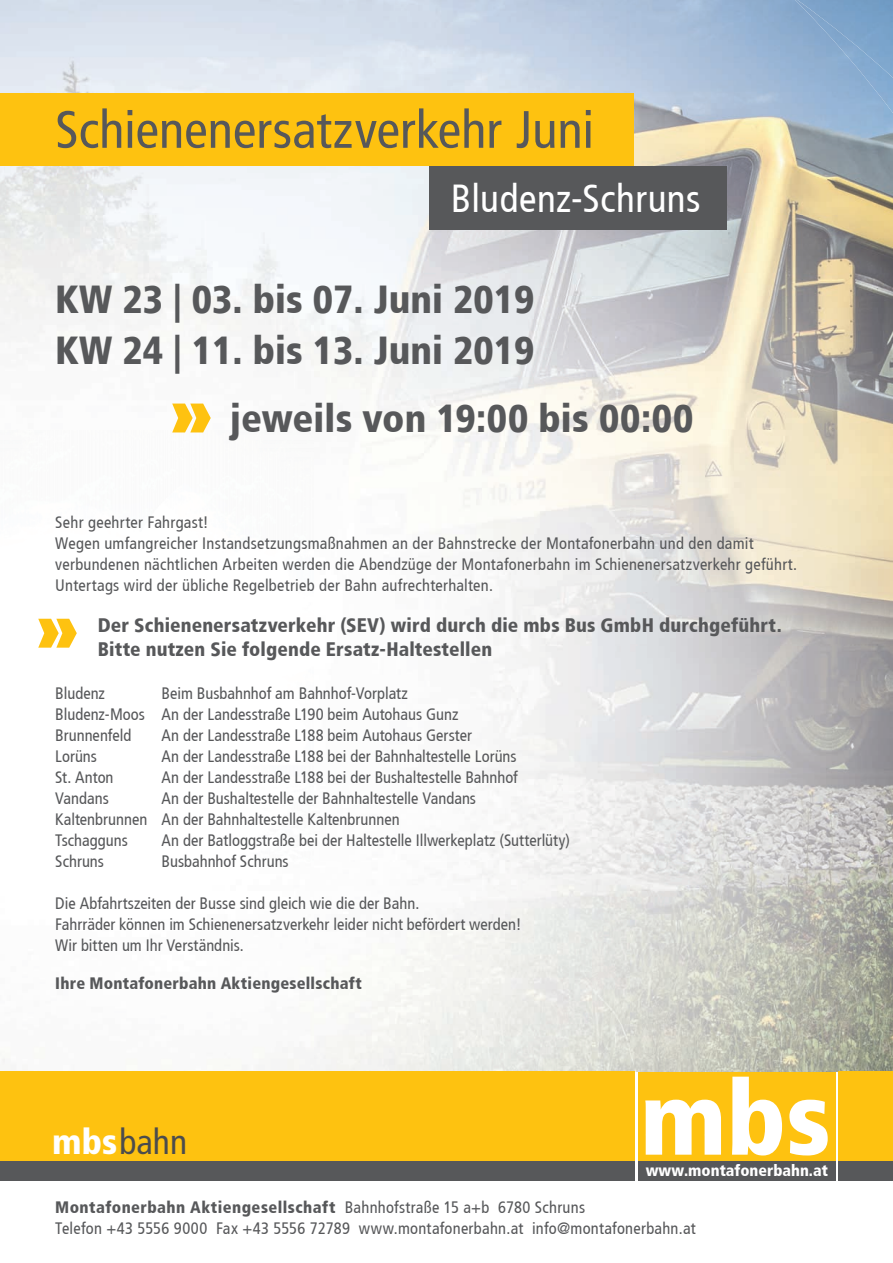
<style>
.page{position:relative;width:893px;height:1263px;background:#fff}
.page>*{position:absolute;margin:0;border:0;box-sizing:border-box;transform-origin:0 0}
.t1{font:condensed 52.5px "Frutiger";color:#57585a}
.t2{font:900 condensed 39px/51px "Frutiger";color:#57585a}
.t3{font:condensed 39px "Frutiger";letter-spacing:.01em;color:#fff}
.t4{font:condensed 35.4px "Frutiger";color:#4b4c4d}
.t5{font:900 condensed 19.5px/24px "Frutiger";letter-spacing:.01em;color:#57585a}
.t6{font:condensed 16.5px/21px "Frutiger";letter-spacing:.005em;color:#57585a}
.t7{font:900 condensed 16.5px "Frutiger";letter-spacing:.01em;color:#57585a}
.t8{font:900 condensed 16.05px "Frutiger";color:#fff}
.s1{font-weight:900;color:#fff}
.s2{font-weight:900}
</style>
<div class="page">
<img style="left:0;top:1180px;width:630px;height:1px">
<img style="left:630px;top:1180px;width:263px;height:1px">
<img style="left:0;top:0;width:893px;height:1071px">
<svg style="left:634px;top:1071px;width:4px;height:109px"></svg>
<div style="left:0;top:1071px;width:634px;height:90px;background:#fec210"></div>
<div style="left:0;top:1161px;width:634px;height:19px;background:#57585a"></div>
<svg style="left:835px;top:1071px;width:4px;height:109px"></svg>
<div style="left:839px;top:1071px;width:54px;height:90px;background:#fec210"></div>
<div style="left:839px;top:1161px;width:54px;height:19px;background:#57585a"></div>
<div style="left:638px;top:1071px;width:197px;height:90px;background:#fec210"></div>
<div style="left:638px;top:1161px;width:197px;height:19px;background:#57585a"></div>
<svg style="left:645px;top:1077px;width:183px;height:78px"></svg>
<svg style="left:172px;top:404px;width:39px;height:28px"></svg>
<svg style="left:38px;top:619px;width:39px;height:29px"></svg>
<div style="left:0;top:94px;width:634px;height:72px;background:#fec210"></div>
<div style="left:430px;top:166px;width:297px;height:64px;background:#57585a"></div>
<h1 class="t1" style="left:55px;top:99px;width:540px">Schienenersatzverkehr Juni</h1>
<h2 class="t3" style="left:451px;top:176px;width:251px">Bludenz-Schruns</h2>
<h2 class="t2" style="left:55px;top:274px;width:480px">KW 23 | 03. bis 07. Juni 2019<br>KW 24 | 11. bis 13. Juni 2019</h2>
<h2 class="t2" style="left:230px;top:393px;width:465px">jeweils von 19:00 bis 00:00</h2>
<p class="t6" style="left:55px;top:512px;width:743px">Sehr geehrter Fahrgast!<br>Wegen umfangreicher Instandsetzungsmaßnahmen an der Bahnstrecke der Montafonerbahn und den damit verbundenen nächtlichen Arbeiten werden die Abendzüge der Montafonerbahn im Schienenersatzverkehr geführt.<br>Untertags wird der übliche Regelbetrieb der Bahn aufrechterhalten.</p>
<p class="t5" style="left:98px;top:613px;width:685px">Der Schienenersatzverkehr (SEV) wird durch die mbs Bus GmbH durchgeführt.<br>Bitte nutzen Sie folgende Ersatz-Haltestellen</p>
<p class="t6" style="left:55px;top:682px;width:51px">Bludenz</p>
<p class="t6" style="left:55px;top:682px;width:405px;text-indent:106px">Beim Busbahnhof am Bahnhof-Vorplatz<br>Bludenz-Moos An der Landesstraße L190 beim Autohaus Gunz<br>Brunnenfeld</p>
<p class="t6" style="left:162px;top:724px;width:312px">An der Landesstraße L188 beim Autohaus Gerster</p>
<p class="t6" style="left:55px;top:745px;width:43px">Lorüns</p>
<p class="t6" style="left:162px;top:745px;width:357px">An der Landesstraße L188 bei der Bahnhaltestelle Lorüns</p>
<p class="t6" style="left:55px;top:766px;width:60px">St. Anton</p>
<p class="t6" style="left:162px;top:766px;width:358px">An der Landesstraße L188 bei der Bushaltestelle Bahnhof</p>
<p class="t6" style="left:55px;top:787px;width:55px">Vandans</p>
<p class="t6" style="left:55px;top:787px;width:422px;text-indent:106px">An der Bushaltestelle der Bahnhaltestelle Vandans<br>Kaltenbrunnen An der Bahnhaltestelle Kaltenbrunnen<br>Tschagguns</p>
<p class="t6" style="left:162px;top:829px;width:410px">An der Batloggstraße bei der Haltestelle Illwerkeplatz (Sutterlüty)</p>
<p class="t6" style="left:55px;top:850px;width:50px">Schruns</p>
<p class="t6" style="left:162px;top:850px;width:129px">Busbahnhof Schruns</p>
<p class="t6" style="left:55px;top:892px;width:468px">Die Abfahrtszeiten der Busse sind gleich wie die der Bahn.<br>Fahrräder können im Schienenersatzverkehr leider nicht befördert werden!<br>Wir bitten um Ihr Verständnis.</p>
<p class="t7" style="left:55px;top:973px;width:308px">Ihre Montafonerbahn Aktiengesellschaft</p>
<h3 class="t4" style="left:52px;top:1121px;width:136px"><span class="s1">mbs</span>bahn</h3>
<p class="t8" style="left:646px;top:1161px;width:184px">www.montafonerbahn.at</p>
<p class="t6" style="left:55px;top:1197px;width:642px"><span class="s2">Montafonerbahn Aktiengesellschaft</span> Bahnhofstraße 15 a+b 6780 Schruns<br>Telefon +43 5556 9000 Fax +43 5556 72789 www.montafonerbahn.at info@montafonerbahn.at</p>
</div>
